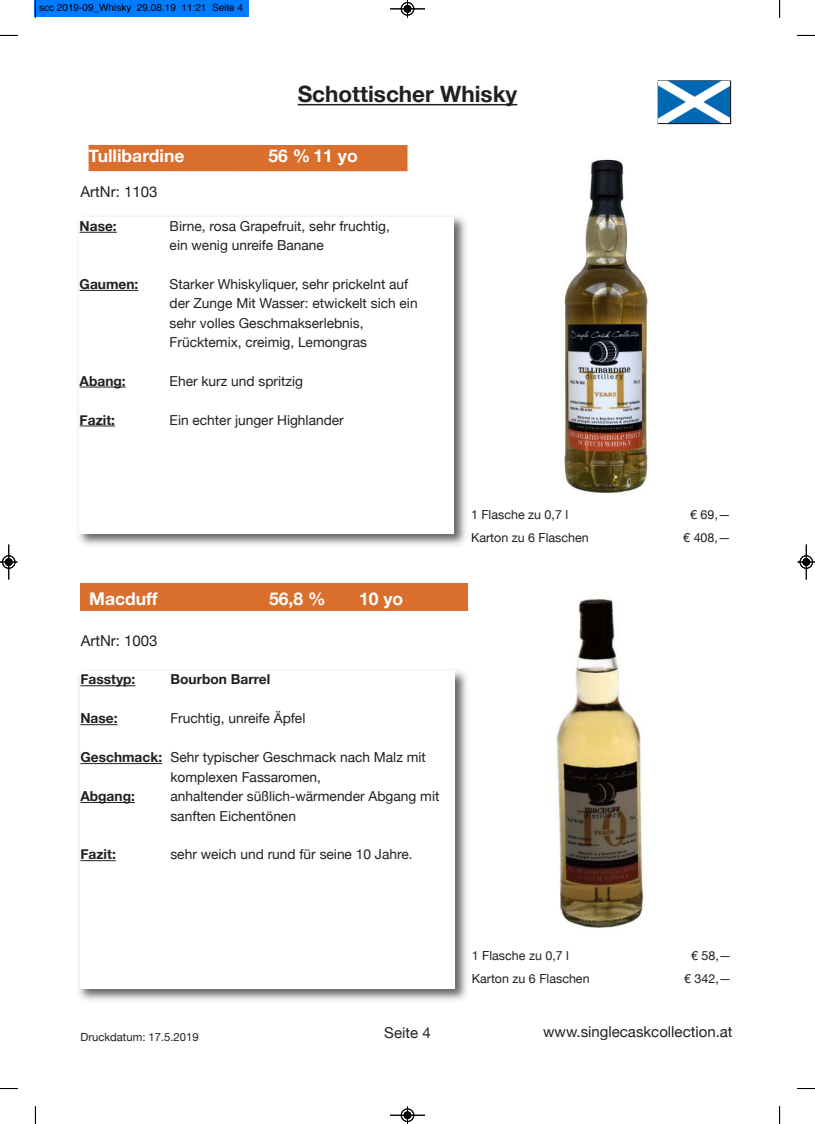
<style>
.page{position:relative;width:815px;height:1124px;background:#fff}
.page>*{position:absolute;margin:0;border:0;box-sizing:border-box;transform-origin:0 0}
.t1{font:700 22.5px "Helvetica Neue";color:#221f1f}
.t2{font:700 17.5px "Helvetica Neue";color:#fff}
.t3{font:15px "Helvetica Neue";color:#221f1f}
.t4{font:13.75px/19.4px "Helvetica Neue";color:#221f1f}
.t5{font:700 13.75px "Helvetica Neue";color:#221f1f}
.t6{font:12.5px "Helvetica Neue";color:#221f1f}
.t7{font:11.25px "Helvetica Neue";color:#221f1f}
.t8{font:10px "Helvetica";color:#000}
.s1{font-weight:700}
</style>
<div class="page">
<hr style="left:298px;top:104px;width:219px;height:1px;background:#221f1f">
<div style="left:89px;top:145px;width:318px;height:26px;background:#da6e2d"></div>
<img style="left:78px;top:216px;width:388px;height:329px">
<div style="left:80px;top:217px;width:374px;height:317px;background:#fff"></div>
<hr style="left:80px;top:232px;width:37px;height:1px;background:#221f1f">
<hr style="left:80px;top:290px;width:58px;height:1px;background:#221f1f">
<hr style="left:80px;top:386px;width:46px;height:1px;background:#221f1f">
<hr style="left:80px;top:425px;width:35px;height:1px;background:#221f1f">
<img style="left:563px;top:159px;width:85px;height:335px">
<div style="left:658px;top:80px;width:73px;height:44px;border:1px solid #221f1f"></div>
<img style="left:659px;top:82px;width:71px;height:41px">
<div style="left:81px;top:583px;width:387px;height:27px;background:#da6e2d"></div>
<img style="left:78px;top:671px;width:389px;height:330px">
<div style="left:80px;top:671px;width:375px;height:316px;background:#fff"></div>
<hr style="left:80px;top:685px;width:55px;height:1px;background:#221f1f">
<hr style="left:80px;top:724px;width:38px;height:1px;background:#221f1f">
<hr style="left:80px;top:763px;width:82px;height:1px;background:#221f1f">
<hr style="left:80px;top:802px;width:55px;height:1px;background:#221f1f">
<hr style="left:80px;top:860px;width:36px;height:1px;background:#221f1f">
<img style="left:556px;top:598px;width:88px;height:330px">
<div style="left:34px;top:0;width:214px;height:16px;background:#007cff"></div>
<svg style="left:35px;top:0;width:1px;height:18px"></svg>
<svg style="left:0;top:35px;width:18px;height:1px"></svg>
<svg style="left:779px;top:0;width:1px;height:18px"></svg>
<svg style="left:797px;top:35px;width:18px;height:1px"></svg>
<svg style="left:35px;top:1106px;width:1px;height:17px"></svg>
<svg style="left:0;top:1088px;width:18px;height:1px"></svg>
<svg style="left:779px;top:1106px;width:1px;height:17px"></svg>
<svg style="left:797px;top:1088px;width:18px;height:1px"></svg>
<hr style="left:390px;top:8px;width:35px;height:1px;background:#000">
<div style="left:401px;top:2px;width:13px;height:14px;border:1px solid #000;border-radius:50%"></div>
<hr style="left:390px;top:9px;width:35px;height:1px;background:#000">
<div style="left:401px;top:2px;width:13px;height:13px;border:1px solid #000;border-radius:50%"></div>
<svg style="left:404px;top:0;width:7px;height:18px"></svg>
<hr style="left:390px;top:1114px;width:35px;height:1px;background:#000">
<div style="left:401px;top:1108px;width:13px;height:13px;border:1px solid #000;border-radius:50%"></div>
<svg style="left:404px;top:1106px;width:7px;height:17px"></svg>
<hr style="left:8px;top:544px;width:1px;height:35px;background:#000">
<hr style="left:9px;top:544px;width:1px;height:35px;background:#000">
<div style="left:2px;top:555px;width:13px;height:13px;border:1px solid #000;border-radius:50%"></div>
<svg style="left:0;top:558px;width:18px;height:7px"></svg>
<hr style="left:806px;top:544px;width:1px;height:35px;background:#000">
<div style="left:800px;top:555px;width:13px;height:13px;border:1px solid #000;border-radius:50%"></div>
<svg style="left:798px;top:558px;width:17px;height:7px"></svg>
<p class="t8" style="left:39px;top:4px;width:205px">scc 2019-09_Whisky 29.08.19 11:21 Seite 4</p>
<h1 class="t1" style="left:298px;top:77px;width:221px">Schottischer Whisky</h1>
<p class="t2" style="left:89px;top:142px;width:97px">Tullibardine</p>
<p class="t2" style="left:269px;top:142px;width:91px">56 % 11 yo</p>
<p class="t3" style="left:80px;top:181px;width:78px">ArtNr: 1103</p>
<p class="t5" style="left:80px;top:215px;width:39px">Nase:</p>
<p class="t4" style="left:170px;top:217px;width:222px">Birne, rosa Grapefruit, sehr fruchtig, ein wenig unreife Banane</p>
<p class="t5" style="left:80px;top:273px;width:60px">Gaumen:</p>
<p class="t4" style="left:170px;top:275px;width:250px">Starker Whiskyliquer, sehr prickelnt auf der Zunge Mit Wasser: etwickelt sich ein sehr volles Geschmakserlebnis, Frücktemix, creimig, Lemongras</p>
<p class="t5" style="left:80px;top:370px;width:48px">Abang:</p>
<p class="t4" style="left:170px;top:372px;width:135px">Eher kurz und spritzig</p>
<p class="t5" style="left:80px;top:409px;width:37px">Fazit:</p>
<p class="t4" style="left:170px;top:411px;width:176px">Ein echter junger Highlander</p>
<p class="t2" style="left:89px;top:584px;width:70px">Macduff</p>
<p class="t2" style="left:269px;top:584px;width:58px">56,8 %</p>
<p class="t2" style="left:359px;top:584px;width:46px">10 yo</p>
<p class="t3" style="left:81px;top:630px;width:78px">ArtNr: 1003</p>
<p class="t5" style="left:80px;top:668px;width:57px">Fasstyp:</p>
<p class="t5" style="left:170px;top:668px;width:101px">Bourbon Barrel</p>
<p class="t5" style="left:80px;top:707px;width:39px">Nase:</p>
<p class="t4" style="left:170px;top:709px;width:136px">Fruchtig, unreife Äpfel</p>
<p class="t4" style="left:170px;top:748px;width:257px;text-indent:-90px"><span class="s1">Geschmack:</span> Sehr typischer Geschmack nach Malz mit komplexen Fassaromen,</p>
<p class="t5" style="left:80px;top:785px;width:56px">Abgang:</p>
<p class="t4" style="left:170px;top:787px;width:270px">anhaltender süßlich-wärmender Abgang mit sanften Eichentönen</p>
<p class="t5" style="left:80px;top:843px;width:37px">Fazit:</p>
<p class="t4" style="left:170px;top:845px;width:244px">sehr weich und rund für seine 10 Jahre.</p>
<p class="t6" style="left:471px;top:505px;width:99px">1 Flasche zu 0,7 l</p>
<p class="t6" style="left:690px;top:505px;width:42px">€ 69,—</p>
<p class="t6" style="left:471px;top:528px;width:119px">Karton zu 6 Flaschen</p>
<p class="t6" style="left:683px;top:528px;width:49px">€ 408,—</p>
<p class="t7" style="left:80px;top:1028px;width:120px">Druckdatum: 17.5.2019</p>
<p class="t3" style="left:384px;top:1021px;width:48px">Seite 4</p>
<p class="t6" style="left:472px;top:946px;width:99px">1 Flasche zu 0,7 l</p>
<p class="t6" style="left:691px;top:946px;width:42px">€ 58,—</p>
<p class="t6" style="left:472px;top:969px;width:119px">Karton zu 6 Flaschen</p>
<p class="t6" style="left:684px;top:969px;width:49px">€ 342,—</p>
<p class="t3" style="left:543px;top:1020px;width:191px">www.singlecaskcollection.at</p>
</div>
